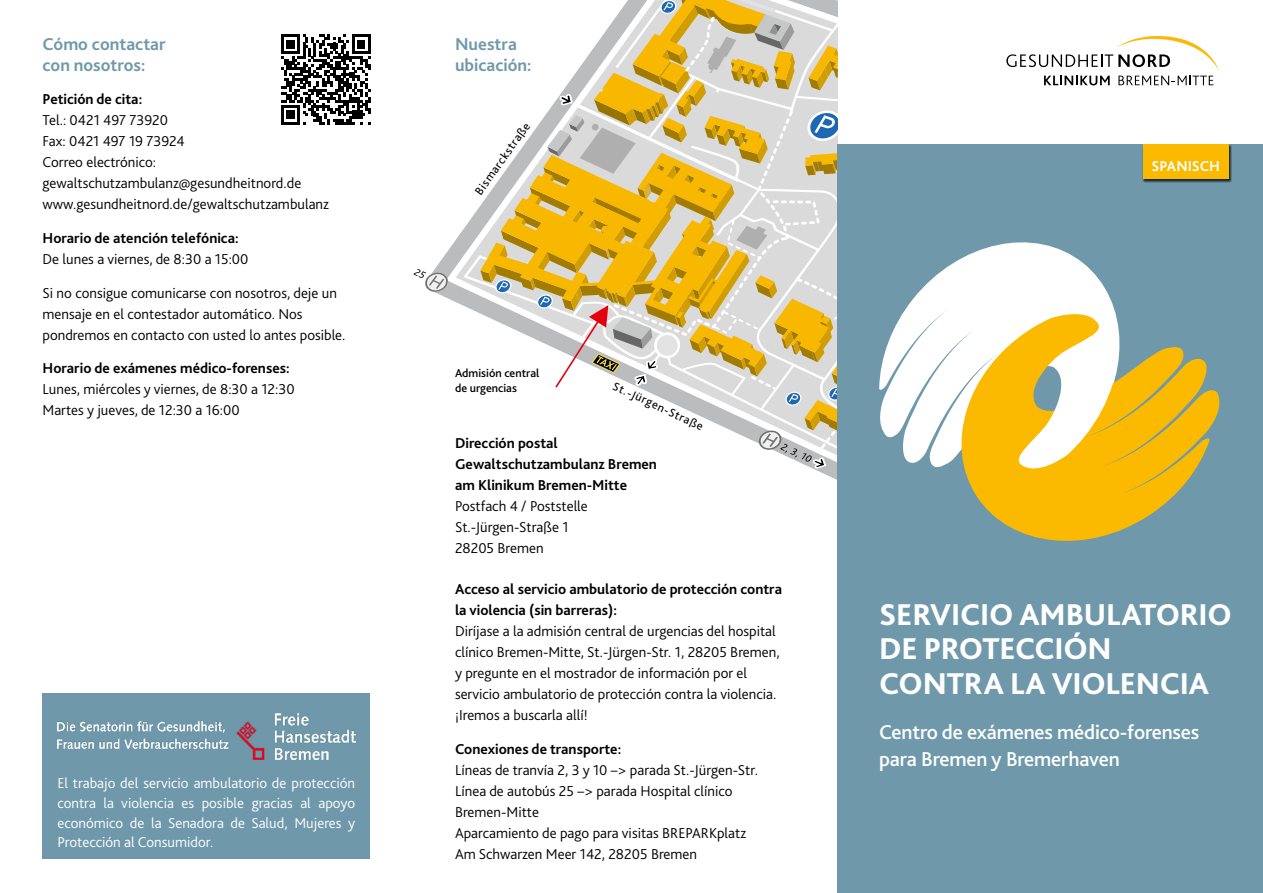
<style>
.page{position:relative;width:1263px;height:893px;background:#fff}
.page>*{position:absolute;margin:0;border:0;box-sizing:border-box;transform-origin:0 0}
.t1{font:800 31.5px/34.5px "Bliss 2";letter-spacing:-.005em;color:#fff}
.t2{font:500 21px/27px "Bliss 2";letter-spacing:-.01em;color:#fff}
.t3{font:700 18px/21px "Bliss 2";color:#6f99ab}
.t4{font:300 15px/21px "Bliss 2";color:#000}
.t5{font:700 15px/21px "Bliss 2";color:#000}
.t6{font:300 15px/19.5px "Bliss 2";color:#fff;text-align:justify}
.t7{font:700 15px "Bliss 2";color:#fff}
.t8{font:12.15px "Bliss 2";color:#000}
.t9{font:500 12px/15px "Bliss 2";color:#000}
</style>
<div class="page">
<svg style="left:413px;top:269px;width:35px;height:23px"></svg>
<svg style="left:456px;top:0;width:382px;height:489px"></svg>
<div style="left:838px;top:145px;width:425px;height:748px;background:#6f99ab"></div>
<svg style="left:1006px;top:36px;width:213px;height:49px"></svg>
<svg style="left:281px;top:35px;width:90px;height:89px"></svg>
<div style="left:43px;top:693px;width:327px;height:166px;background:#6f99ab"></div>
<svg style="left:879px;top:242px;width:235px;height:226px;fill:#fff"></svg>
<svg style="left:943px;top:307px;width:277px;height:234px;fill:#fbba00"></svg>
<svg style="left:1011px;top:339px;width:108px;height:137px;background:#f3d579"></svg>
<img style="left:57px;top:713px;width:298px;height:46px">
<div style="left:1142px;top:144px;width:90px;height:39px;background:#000;opacity:.75"></div>
<div style="left:1143px;top:145px;width:85px;height:34px;background:#fbba00"></div>
<p class="t3" style="left:43px;top:33px;width:125px">Cómo contactar con nosotros:</p>
<p class="t5" style="left:43px;top:88px;width:101px">Petición de cita:</p>
<p class="t4" style="left:43px;top:109px;width:288px">Tel.: 0421 497 73920<br>Fax: 0421 497 19 73924<br>Correo electrónico: gewaltschutzambulanz@gesundheitnord.de www.gesundheitnord.de/gewaltschutzambulanz</p>
<p class="t5" style="left:43px;top:227px;width:198px">Horario de atención telefónica:</p>
<p class="t4" style="left:43px;top:248px;width:207px">De lunes a viernes, de 8:30 a 15:00</p>
<p class="t4" style="left:43px;top:282px;width:304px">Si no consigue comunicarse con nosotros, deje un mensaje en el contestador automático. Nos pondremos en contacto con usted lo antes posible.</p>
<p class="t5" style="left:43px;top:357px;width:249px">Horario de exámenes médico-forenses:</p>
<p class="t4" style="left:43px;top:378px;width:254px">Lunes, miércoles y viernes, de 8:30 a 12:30<br>Martes y jueves, de 12:30 a 16:00</p>
<p class="t6" style="left:57px;top:773px;width:299px">El trabajo del servicio ambulatorio de protección contra la violencia es posible gracias al apoyo económico de la Senadora de Salud, Mujeres y Protección al Consumidor.</p>
<p class="t3" style="left:455px;top:33px;width:78px">Nuestra ubicación:</p>
<p class="t8" style="left:471px;top:189px;width:87px;rotate:-54deg">Bismarckstraße</p>
<p class="t9" style="left:455px;top:365px;width:86px">Admisión central de urgencias</p>
<p class="t8" style="left:617px;top:378px;width:100px;rotate:25deg">St.-Jürgen-Straße</p>
<p class="t5" style="left:455px;top:432px;width:204px">Dirección postal<br>Gewaltschutzambulanz Bremen am Klinikum Bremen-Mitte</p>
<p class="t4" style="left:455px;top:495px;width:134px">Postfach 4 / Poststelle<br>St.-Jürgen-Straße 1<br>28205 Bremen</p>
<p class="t5" style="left:455px;top:578px;width:329px">Acceso al servicio ambulatorio de protección contra la violencia (sin barreras):</p>
<p class="t4" style="left:455px;top:620px;width:326px">Diríjase a la admisión central de urgencias del hospital clínico Bremen-Mitte, St.-Jürgen-Str. 1, 28205 Bremen, y pregunte en el mostrador de información por el servicio ambulatorio de protección contra la violencia. ¡Iremos a buscarla allí!</p>
<p class="t5" style="left:455px;top:738px;width:168px">Conexiones de transporte:</p>
<p class="t4" style="left:455px;top:759px;width:304px">Líneas de tranvía 2, 3 y 10 –&gt; parada St.-Jürgen-Str.<br>Línea de autobús 25 –&gt; parada Hospital clínico Bremen-Mitte<br>Aparcamiento de pago para visitas BREPARKplatz Am Schwarzen Meer 142, 28205 Bremen</p>
<p class="t7" style="left:1151px;top:157px;width:70px">SPANISCH</p>
<h1 class="t1" style="left:879px;top:596px;width:354px">SERVICIO AMBULATORIO<br>DE PROTECCIÓN<br>CONTRA LA VIOLENCIA</h1>
<h2 class="t2" style="left:879px;top:718px;width:322px">Centro de exámenes médico-forenses para Bremen y Bremerhaven</h2>
</div>
